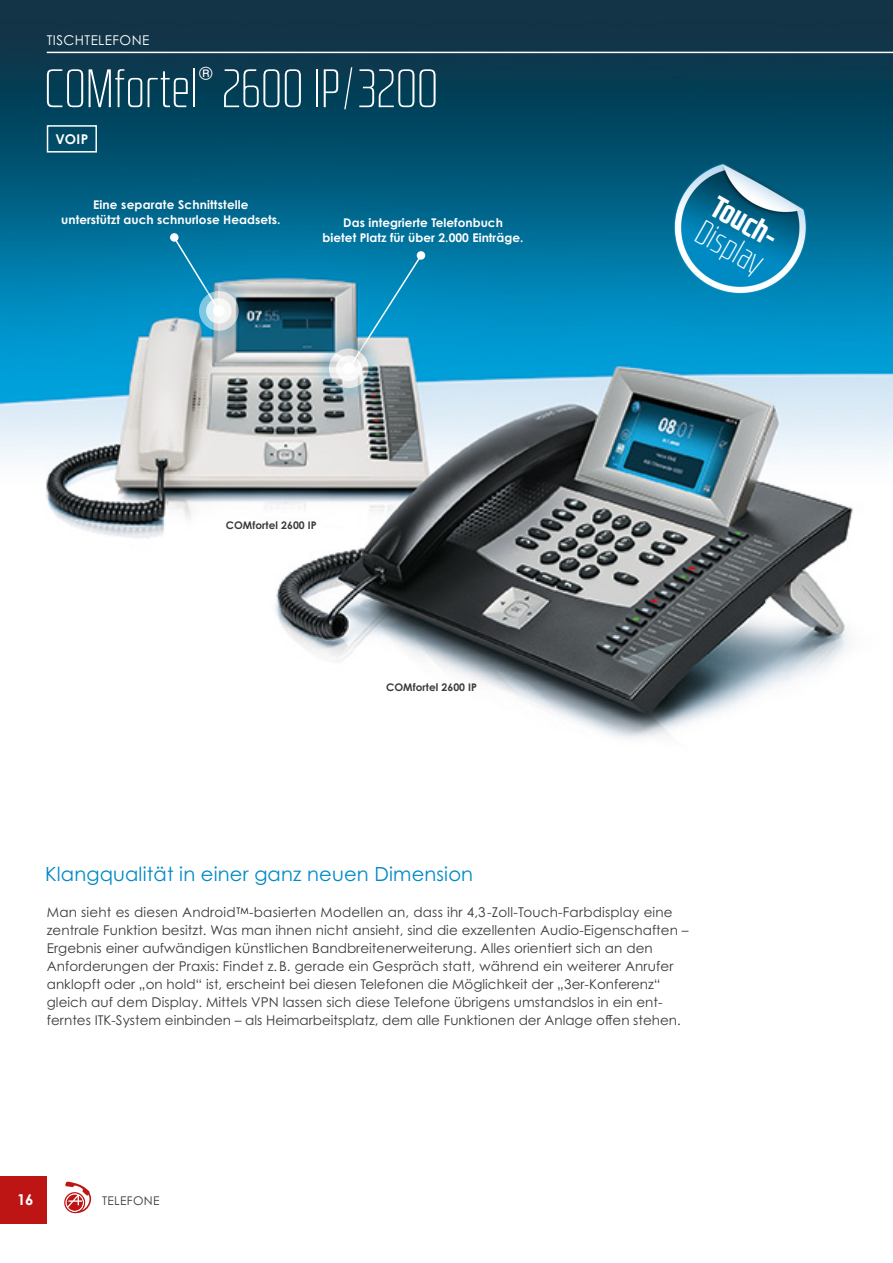
<style>
.page{position:relative;width:893px;height:1263px;background:#fff}
.page>*{position:absolute;margin:0;border:0;box-sizing:border-box;transform-origin:0 0}
.t1{font:300 54px "RB No 2.1 b";letter-spacing:.005em;color:#fff}
.t2{font:300 34.5px "RB No 2.1 b";color:#fff}
.t3{font:700 31.05px "RB No 2.1 b";color:#fff}
.t4{font:19.5px "Century Gothic Pro";letter-spacing:.01em;color:#008ac4}
.t5{font:18px "Century Gothic Pro";color:#fff}
.t6{font:700 15px "Century Gothic Pro";color:#fff}
.t7{font:13.5px/18px "Century Gothic Pro";letter-spacing:.005em;color:#3b3b3a}
.t8{font:13.5px "Century Gothic Pro";letter-spacing:.03em;color:#fff}
.t9{font:700 13.5px "Century Gothic Pro";color:#fff}
.t10{font:700 12px/15px "Century Gothic Pro";letter-spacing:.005em;color:#fff;text-align:center}
.t11{font:12px "Century Gothic Pro";letter-spacing:.03em;color:#3b3b3a}
.t12{font:700 10.5px "Century Gothic Pro";letter-spacing:.005em;color:#3b3b3a}
</style>
<div class="page">
<img style="left:0;top:0;width:893px;height:1224px">
<div style="left:47px;top:125px;width:50px;height:28px;border:2px solid #fff"></div>
<svg style="left:347px;top:253px;width:76px;height:117px;background:#2596c0"></svg>
<div style="left:417px;top:251px;width:8px;height:9px;background:#fff;border-radius:50%"></div>
<div style="left:309px;top:329px;width:80px;height:79px;background:#008ac4;opacity:.5"></div>
<svg style="left:329px;top:348px;width:40px;height:40px"></svg>
<div style="left:336px;top:355px;width:25px;height:26px;background:#fff;border-radius:50%"></div>
<svg style="left:172px;top:235px;width:49px;height:78px;background:#0680ad"></svg>
<div style="left:170px;top:233px;width:9px;height:9px;background:#fff;border-radius:50%"></div>
<div style="left:179px;top:271px;width:80px;height:79px;background:#008ac4;opacity:.5"></div>
<svg style="left:199px;top:291px;width:40px;height:40px"></svg>
<svg style="left:206px;top:298px;width:26px;height:26px"></svg>
<div style="left:213px;top:305px;width:12px;height:12px;background:#fff;border-radius:50%"></div>
<img style="left:659px;top:161px;width:173px;height:142px">
<div style="left:0;top:1176px;width:47px;height:47px;background:#bd1414"></div>
<svg style="left:65px;top:1181px;width:28px;height:32px"></svg>
<div style="left:66px;top:1193px;width:18px;height:19px;border:1px solid #fff;border-radius:50%"></div>
<hr style="left:47px;top:52px;width:846px;height:1px;background:#fff">
<p class="t8" style="left:47px;top:32px;width:104px">TISCHTELEFONE</p>
<h1 class="t1" style="left:44px;top:59px;width:155px">COMfortel</h1>
<h3 class="t5" style="left:199px;top:62px;width:15px">®</h3>
<h1 class="t1" style="left:222px;top:59px;width:218px">2600 IP/3200</h1>
<p class="t9" style="left:56px;top:131px;width:34px">VOIP</p>
<p class="t10" style="left:61px;top:197px;width:221px">Eine separate Schnittstelle<br>unterstützt auch schnurlose Headsets.</p>
<h3 class="t3" style="left:723px;top:188px;width:78px;rotate:30deg">Touch-</h3>
<p class="t10" style="left:323px;top:215px;width:202px">Das integrierte Telefonbuch<br>bietet Platz für über 2.000 Einträge.</p>
<h2 class="t2" style="left:708px;top:213px;width:73px;rotate:29deg">Display</h2>
<p class="t12" style="left:226px;top:519px;width:92px">COMfortel 2600 IP</p>
<p class="t12" style="left:386px;top:681px;width:92px">COMfortel 2600 IP</p>
<h3 class="t4" style="left:45px;top:862px;width:429px">Klangqualität in einer ganz neuen Dimension</h3>
<p class="t7" style="left:47px;top:903px;width:643px">Man sieht es diesen Android<sup>TM</sup>-basierten Modellen an, dass ihr 4,3-Zoll-Touch-Farbdisplay eine zentrale Funktion besitzt. Was man ihnen nicht ansieht, sind die exzellenten Audio-Eigenschaften – Ergebnis einer aufwändigen künstlichen Bandbreitenerweiterung. Alles orientiert sich an den Anforderungen der Praxis: Findet z.B. gerade ein Gespräch statt, während ein weiterer Anrufer anklopft oder „on hold“ ist, erscheint bei diesen Telefonen die Möglichkeit der „3er-Konferenz“ gleich auf dem Display. Mittels VPN lassen sich diese Telefone übrigens umstandslos in ein ent&shy;ferntes ITK-System einbinden – als Heimarbeitsplatz, dem alle Funktionen der Anlage offen stehen.</p>
<p class="t6" style="left:17px;top:1190px;width:18px">16</p>
<p class="t11" style="left:102px;top:1194px;width:59px">TELEFONE</p>
</div>
